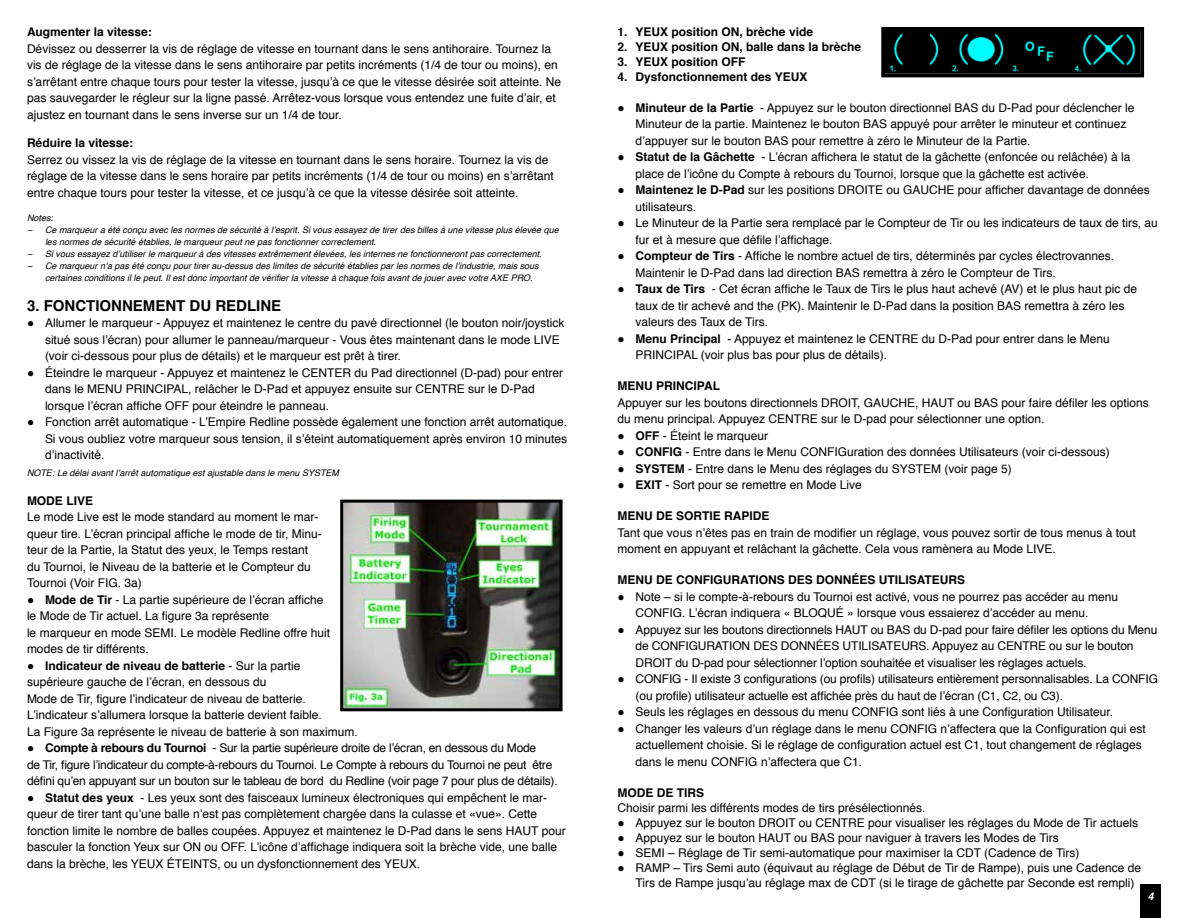
<style>
.page{position:relative;width:1188px;height:918px;background:#fff}
.page>*{position:absolute;margin:0;border:0;box-sizing:border-box;transform-origin:0 0}
.t1{font:700 15px "Helvetica";color:#000}
.t2{font:12px/16.5px "Helvetica";color:#000}
.t3{font:12px/16.5px "Helvetica";letter-spacing:-.02em;color:#000}
.t4{font:700 12px "Helvetica";color:#000}
.t5{font:italic 700 10.5px "Helvetica";color:#fff}
.t6{font:italic 9px/12px "Helvetica";color:#000}
.s1{font-weight:700}
</style>
<div class="page">
<div style="left:1140px;top:885px;width:21px;height:33px;background:#000"></div>
<img style="left:886px;top:32px;width:253px;height:40px">
<div style="left:881px;top:27px;width:263px;height:50px;border:4px solid #000"></div>
<img style="left:344px;top:504px;width:215px;height:203px">
<div style="left:340px;top:500px;width:223px;height:211px;border:3px solid #000"></div>
<p class="t4" style="left:27px;top:22px;width:126px">Augmenter la vitesse:</p>
<p class="t2" style="left:27px;top:40px;width:536px">Dévissez ou desserrer la vis de réglage de vitesse en tournant dans le sens antihoraire. Tournez la vis de réglage de la vitesse dans le sens antihoraire par petits incréments (1/4 de tour ou moins), en s’arrêtant entre chaque tours pour tester la vitesse, jusqu’à ce que le vitesse désirée soit atteinte. Ne pas sauvegarder le régleur sur la ligne passé. Arrêtez-vous lorsque vous entendez une fuite d’air, et ajustez en tournant dans le sens inverse sur un 1/4 de tour.</p>
<p class="t4" style="left:27px;top:133px;width:108px">Réduire la vitesse:</p>
<p class="t2" style="left:27px;top:152px;width:528px">Serrez ou vissez la vis de réglage de la vitesse en tournant dans le sens horaire. Tournez la vis de réglage de la vitesse dans le sens horaire par petits incréments (1/4 de tour ou moins) en s’arrêtant entre chaque tours pour tester la vitesse, et ce jusqu’à ce que la vitesse désirée soit atteinte.</p>
<p class="t6" style="left:27px;top:212px;width:28px">Notes: −</p>
<p class="t6" style="left:45px;top:224px;width:515px">Ce marqueur a été conçu avec les normes de sécurité à l’esprit. Si vous essayez de tirer des billes à une vitesse plus élevée que les normes de sécurité établies, le marqueur peut ne pas fonctionner correctement.</p>
<p class="t6" style="left:27px;top:248px;width:7px">−</p>
<p class="t6" style="left:45px;top:248px;width:498px">Si vous essayez d’utiliser le marqueur à des vitesses extrêmement élevées, les internes ne fonctionneront pas correctement.</p>
<p class="t6" style="left:27px;top:260px;width:7px">−</p>
<p class="t6" style="left:45px;top:260px;width:495px">Ce marqueur n’a pas été conçu pour tirer au-dessus des limites de sécurité établies par les normes de l’industrie, mais sous certaines conditions il le peut. Il est donc important de vérifier la vitesse à chaque fois avant de jouer avec votre AXE PRO.</p>
<p class="t1" style="left:27px;top:293px;width:256px">3. FONCTIONNEMENT DU REDLINE</p>
<p class="t2" style="left:45px;top:315px;width:521px;text-indent:-18px">● Allumer le marqueur - Appuyez et maintenez le centre du pavé directionnel (le bouton noir/joystick situé sous l’écran) pour allumer le panneau/marqueur - Vous êtes maintenant dans le mode LIVE (voir ci-dessous pour plus de détails) et le marqueur est prêt à tirer.</p>
<p class="t2" style="left:45px;top:365px;width:520px;text-indent:-18px">● Éteindre le marqueur - Appuyez et maintenez le CENTER du Pad directionnel (D-pad) pour entrer dans le MENU PRINCIPAL, relâcher le D-Pad et appuyez ensuite sur CENTRE sur le D-Pad lorsque l’écran affiche OFF pour éteindre le panneau.</p>
<p class="t2" style="left:45px;top:414px;width:524px;text-align:justify;text-indent:-18px">● Fonction arrêt automatique - L’Empire Redline possède également une fonction arrêt automatique.<br>Si vous oubliez votre marqueur sous tension, il s’éteint automatiquement après environ 10 minutes d’inactivité.</p>
<p class="t6" style="left:27px;top:467px;width:314px">NOTE: Le délai avant l’arrêt automatique est ajustable dans le menu SYSTEM</p>
<p class="t4" style="left:27px;top:491px;width:68px">MODE LIVE</p>
<p class="t2" style="left:27px;top:509px;width:296px">Le mode Live est le mode standard au moment le mar&shy;queur tire. L’écran principal affiche le mode de tir, Minu&shy;teur de la Partie, la Statut des yeux, le Temps restant du Tournoi, le Niveau de la batterie et le Compteur du Tournoi (Voir FIG. 3a)</p>
<p class="t2" style="left:27px;top:592px;width:305px"><span class="s1">● Mode de Tir</span> - La partie supérieure de l’écran affiche le Mode de Tir actuel. La figure 3a représente<br>le marqueur en mode SEMI. Le modèle Redline offre huit modes de tir différents.</p>
<p class="t2" style="left:27px;top:658px;width:332px"><span class="s1">● Indicateur de niveau de batterie</span> - Sur la partie supérieure gauche de l’écran, en dessous du<br>Mode de Tir, figure l’indicateur de niveau de batterie.<br>L’indicateur s’allumera lorsque la batterie devient faible.<br>La Figure 3a représente le niveau de batterie à son maximum.</p>
<p class="t3" style="left:27px;top:740px;width:532px"><span class="s1">● Compte à rebours du Tournoi</span> - Sur la partie supérieure droite de l’écran, en dessous du Mode<br>de Tir, figure l’indicateur du compte-à-rebours du Tournoi. Le Compte à rebours du Tournoi ne peut être défini qu’en appuyant sur un bouton sur le tableau de bord du Redline (voir page 7 pour plus de détails).</p>
<p class="t2" style="left:27px;top:790px;width:540px"><span class="s1">● Statut des yeux</span> - Les yeux sont des faisceaux lumineux électroniques qui empêchent le mar&shy;queur de tirer tant qu’une balle n’est pas complètement chargée dans la culasse et «vue». Cette fonction limite le nombre de balles coupées. Appuyez et maintenez le D-Pad dans le sens HAUT pour basculer la fonction Yeux sur ON ou OFF. L’icône d’affichage indiquera soit la brèche vide, une balle dans la brèche, les YEUX ÉTEINTS, ou un dysfonctionnement des YEUX.</p>
<p class="t4" style="left:618px;top:22px;width:197px">1. YEUX position ON, brèche vide</p>
<p class="t4" style="left:618px;top:37px;width:245px">2. YEUX position ON, balle dans la brèche</p>
<p class="t4" style="left:618px;top:52px;width:130px">3. YEUX position OFF</p>
<p class="t4" style="left:618px;top:67px;width:191px">4. Dysfonctionnement des YEUX</p>
<p class="t2" style="left:636px;top:100px;width:500px;text-indent:-18px"><span class="s1">● Minuteur de la Partie</span> - Appuyez sur le bouton directionnel BAS du D-Pad pour déclencher le<br>Minuteur de la partie. Maintenez le bouton BAS appuyé pour arrêter le minuteur et continuez d’appuyer sur le bouton BAS pour remettre à zéro le Minuteur de la Partie.</p>
<p class="t2" style="left:636px;top:149px;width:496px;text-indent:-18px"><span class="s1">● Statut de la Gâchette</span> - L’écran affichera le statut de la gâchette (enfoncée ou relâchée) à la place de l’icône du Compte à rebours du Tournoi, lorsque que la gâchette est activée.</p>
<p class="t2" style="left:636px;top:182px;width:516px;text-indent:-18px"><span class="s1">● Maintenez le D-Pad</span> sur les positions DROITE ou GAUCHE pour afficher davantage de données utilisateurs.</p>
<p class="t2" style="left:636px;top:215px;width:524px;text-indent:-18px"><span class="s1">●</span> Le Minuteur de la Partie sera remplacé par le Compteur de Tir ou les indicateurs de taux de tirs, au fur et à mesure que défile l’affichage.</p>
<p class="t2" style="left:636px;top:248px;width:480px;text-indent:-18px"><span class="s1">● Compteur de Tirs</span> - Affiche le nombre actuel de tirs, déterminés par cycles électrovannes.<br>Maintenir le D-Pad dans lad direction BAS remettra à zéro le Compteur de Tirs.</p>
<p class="t2" style="left:636px;top:281px;width:503px;text-indent:-18px"><span class="s1">● Taux de Tirs</span> - Cet écran affiche le Taux de Tirs le plus haut achevé (AV) et le plus haut pic de taux de tir achevé and the (PK). Maintenir le D-Pad dans la position BAS remettra à zéro les valeurs des Taux de Tirs.</p>
<p class="t2" style="left:636px;top:331px;width:476px;text-indent:-18px"><span class="s1">● Menu Principal</span> - Appuyez et maintenez le CENTRE du D-Pad pour entrer dans le Menu<br>PRINCIPAL (voir plus bas pour plus de détails).</p>
<p class="t4" style="left:618px;top:376px;width:104px">MENU PRINCIPAL</p>
<p class="t2" style="left:618px;top:395px;width:533px">Appuyer sur les boutons directionnels DROIT, GAUCHE, HAUT ou BAS pour faire défiler les options du menu principal. Appuyez CENTRE sur le D-pad pour sélectionner une option.</p>
<p class="t2" style="left:618px;top:428px;width:152px"><span class="s1">● OFF</span> - Éteint le marqueur</p>
<p class="t2" style="left:618px;top:444px;width:494px"><span class="s1">● CONFIG</span> - Entre dans le Menu CONFIGuration des données Utilisateurs (voir ci-dessous)</p>
<p class="t2" style="left:618px;top:461px;width:396px"><span class="s1">● SYSTEM</span> - Entre dans le Menu des réglages du SYSTEM (voir page 5)</p>
<p class="t2" style="left:618px;top:477px;width:246px"><span class="s1">● EXIT</span> - Sort pour se remettre en Mode Live</p>
<p class="t4" style="left:618px;top:506px;width:154px">MENU DE SORTIE RAPIDE</p>
<p class="t2" style="left:618px;top:525px;width:520px">Tant que vous n’êtes pas en train de modifier un réglage, vous pouvez sortir de tous menus à tout moment en appuyant et relâchant la gâchette. Cela vous ramènera au Mode LIVE.</p>
<p class="t4" style="left:618px;top:570px;width:349px">MENU DE CONFIGURATIONS DES DONNÉES UTILISATEURS</p>
<p class="t2" style="left:636px;top:589px;width:484px;text-indent:-18px">● Note – si le compte-à-rebours du Tournoi est activé, vous ne pourrez pas accéder au menu<br>CONFIG. L’écran indiquera « BLOQUÉ » lorsque vous essaierez d’accéder au menu.</p>
<p class="t2" style="left:636px;top:622px;width:523px;text-indent:-18px">● Appuyez sur les boutons directionnels HAUT ou BAS du D-pad pour faire défiler les options du Menu de CONFIGURATION DES DONNÉES UTILISATEURS. Appuyez au CENTRE ou sur le bouton<br>DROIT du D-pad pour sélectionner l’option souhaitée et visualiser les réglages actuels.</p>
<p class="t2" style="left:636px;top:671px;width:524px;text-indent:-18px">● CONFIG - Il existe 3 configurations (ou profils) utilisateurs entièrement personnalisables. La CONFIG (ou profile) utilisateur actuelle est affichée près du haut de l’écran (C1, C2, ou C3).</p>
<p class="t2" style="left:618px;top:704px;width:497px">● Seuls les réglages en dessous du menu CONFIG sont liés à une Configuration Utilisateur.</p>
<p class="t2" style="left:636px;top:721px;width:512px;text-indent:-18px">● Changer les valeurs d’un réglage dans le menu CONFIG n’affectera que la Configuration qui est actuellement choisie. Si le réglage de configuration actuel est C1, tout changement de réglages dans le menu CONFIG n’affectera que C1.</p>
<p class="t4" style="left:618px;top:783px;width:88px">MODE DE TIRS</p>
<p class="t2" style="left:618px;top:800px;width:309px">Choisir parmi les différents modes de tirs présélectionnés.</p>
<p class="t2" style="left:618px;top:815px;width:522px">● Appuyez sur le bouton DROIT ou CENTRE pour visualiser les réglages du Mode de Tir actuels</p>
<p class="t2" style="left:618px;top:830px;width:443px">● Appuyez sur le bouton HAUT ou BAS pour naviguer à travers les Modes de Tirs</p>
<p class="t2" style="left:618px;top:845px;width:463px">● SEMI – Réglage de Tir semi-automatique pour maximiser la CDT (Cadence de Tirs)</p>
<p class="t2" style="left:636px;top:861px;width:507px;line-height:15px;text-indent:-18px">● RAMP – Tirs Semi auto (équivaut au réglage de Début de Tir de Rampe), puis une Cadence de<br>Tirs de Rampe jusqu’au réglage max de CDT (si le tirage de gâchette par Seconde est rempli)</p>
<p class="t5" style="left:1148px;top:888px;width:7px">4</p>
</div>
